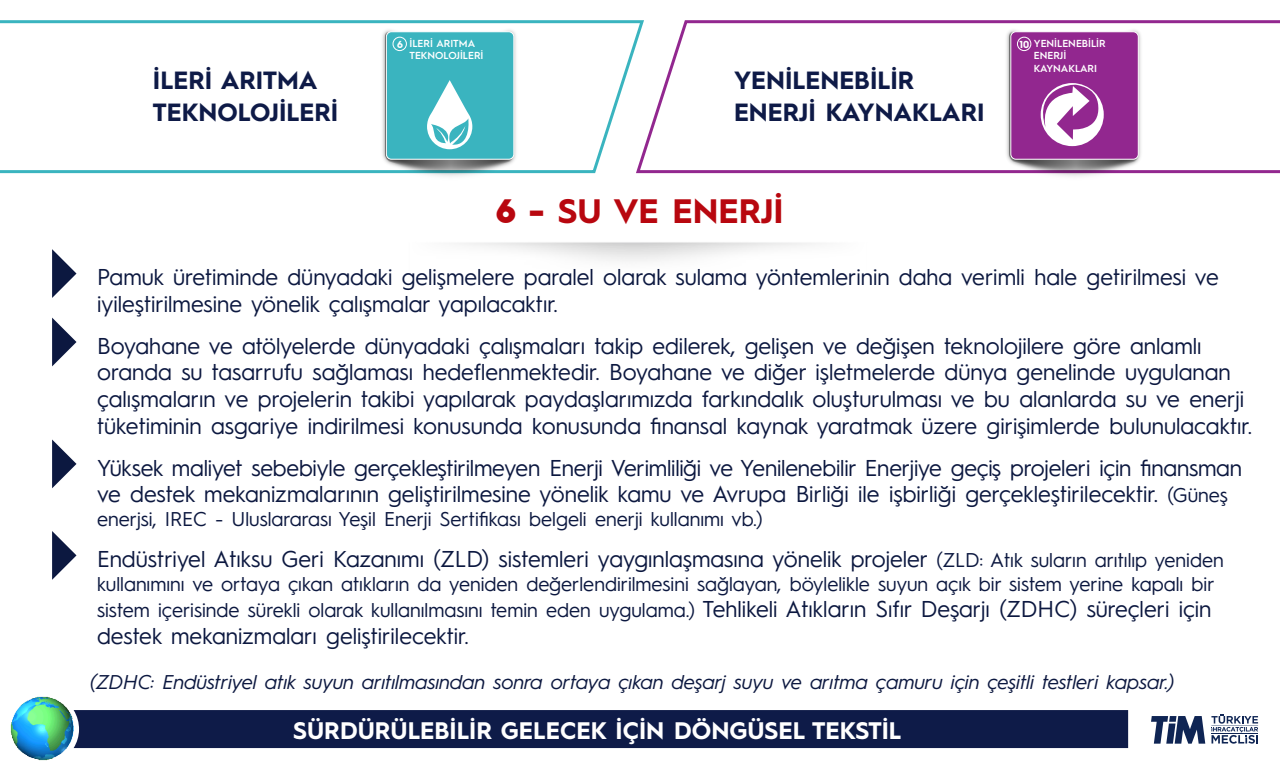
<style>
.page{position:relative;width:1280px;height:768px;background:#fff}
.page>*{position:absolute;margin:0;border:0;box-sizing:border-box;transform-origin:0 0}
.t1{font:700 34px "Hurme Geometric Sans 1";color:#b8070f}
.t2{font:700 25px/32px "Hurme Geometric Sans 1";color:#0e1a47}
.t3{font:700 24px "Hurme Geometric Sans 1";color:#fff}
.t4{font:23px/26.7px "Hurme Geometric Sans 1";color:#0c1840}
.t5{font:20px/25.5px "Hurme Geometric Sans 1";color:#0c1840}
.t6{font:italic 20px "Hurme Geometric Sans 1";color:#0c1840}
.t7{font:600 10.2px/12.2px "Hurme Geometric Sans 1";color:#fff}
.t8{font:700 10.2px "Hurme Geometric Sans 1";color:#fff}
.s1{font-weight:900}
.s2{font-size:20px}
.s3{font-size:23px}
</style>
<div class="page">
<div style="left:86px;top:710px;width:1042px;height:38px;background:#0e1b48"></div>
<img style="left:10px;top:696px;width:76px;height:65px">
<svg style="left:52px;top:249px;width:24px;height:49px"></svg>
<svg style="left:52px;top:318px;width:24px;height:48px"></svg>
<svg style="left:52px;top:440px;width:24px;height:48px"></svg>
<svg style="left:52px;top:531px;width:24px;height:49px"></svg>
<svg style="left:0;top:20px;width:634px;height:154px"></svg>
<svg style="left:634px;top:20px;width:646px;height:154px"></svg>
<img style="left:345px;top:20px;width:209px;height:157px">
<div style="left:386px;top:32px;width:128px;height:127px;background:#3ab4bf;border-radius:5px"></div>
<div style="left:386px;top:31px;width:128px;height:129px;border:1px solid #fff;border-radius:5px"></div>
<div style="left:393px;top:37px;width:14px;height:14px;border:1px solid #fff;border-radius:50%"></div>
<svg style="left:427px;top:80px;width:45px;height:69px"></svg>
<img style="left:970px;top:20px;width:208px;height:157px">
<div style="left:1011px;top:32px;width:127px;height:127px;background:#92278f;border-radius:5px"></div>
<div style="left:1010px;top:31px;width:129px;height:129px;border:1px solid #fff;border-radius:5px"></div>
<div style="left:1017px;top:37px;width:14px;height:14px;border:1px solid #fff;border-radius:50%"></div>
<svg style="left:1040px;top:83px;width:64px;height:63px"></svg>
<svg style="left:1151px;top:716px;width:54px;height:28px"></svg>
<svg style="left:1211px;top:714px;width:47px;height:30px"></svg>
<p class="t8" style="left:397px;top:37px;width:7px">6</p>
<p class="t7" style="left:1034px;top:37px;width:73px">YENİLENEBİLİR<br>ENERJİ<br>KAYNAKLARI</p>
<p class="t7" style="left:409px;top:37px;width:76px">İLERİ ARITMA<br>TEKNOLOJİLERİ</p>
<p class="t8" style="left:1019px;top:37px;width:11px">10</p>
<p class="t2" style="left:153px;top:63px;width:187px">İLERİ ARITMA<br>TEKNOLOJİLERİ</p>
<p class="t2" style="left:734px;top:63px;width:252px">YENİLENEBİLİR<br>ENERJİ KAYNAKLARI</p>
<h1 class="t1" style="left:496px;top:187px;width:289px"><span class="s1">6 -</span> SU VE ENERJİ</h1>
<p class="t4" style="left:97px;top:262px;width:1123px">Pamuk üretiminde dünyadaki gelişmelere paralel olarak sulama yöntemlerinin daha verimli hale getirilmesi ve iyileştirilmesine yönelik çalışmalar yapılacaktır.</p>
<p class="t4" style="left:97px;top:331px;width:1156px">Boyahane ve atölyelerde dünyadaki çalışmaları takip edilerek, gelişen ve değişen teknolojilere göre anlamlı oranda su tasarrufu sağlaması hedeflenmektedir. Boyahane ve diğer işletmelerde dünya genelinde uygulanan çalışmaların ve projelerin takibi yapılarak paydaşlarımızda farkındalık oluşturulması ve bu alanlarda su ve enerji tüketiminin asgariye indirilmesi konusunda konusunda finansal kaynak yaratmak üzere girişimlerde bulunulacaktır.</p>
<p class="t4" style="left:97px;top:453px;width:1146px">Yüksek maliyet sebebiyle gerçekleştirilmeyen Enerji Verimliliği ve Yenilenebilir Enerjiye geçiş projeleri için finansman ve destek mekanizmalarının geliştirilmesine yönelik kamu ve Avrupa Birliği ile işbirliği gerçekleştirilecektir. <span class="s2">(Güneş</span></p>
<p class="t5" style="left:97px;top:505px;width:667px">enerjsi, IREC - Uluslararası Yeşil Enerji Sertifikası belgeli enerji kullanımı vb.)</p>
<p class="t4" style="left:97px;top:544px;width:1128px">Endüstriyel Atıksu Geri Kazanımı (ZLD) sistemleri yaygınlaşmasına yönelik projeler <span class="s2">(ZLD: Atık suların arıtılıp yeniden</span></p>
<p class="t5" style="left:97px;top:570px;width:1119px">kullanımını ve ortaya çıkan atıkların da yeniden değerlendirilmesini sağlayan, böylelikle suyun açık bir sistem yerine kapalı bir sistem içerisinde sürekli olarak kullanılmasını temin eden uygulama.) <span class="s3">Tehlikeli Atıkların Sıfır Deşarjı (ZDHC) süreçleri için</span></p>
<p class="t4" style="left:97px;top:621px;width:373px">destek mekanizmaları geliştirilecektir.</p>
<p class="t6" style="left:91px;top:668px;width:1085px">(ZDHC: Endüstriyel atık suyun arıtılmasından sonra ortaya çıkan deşarj suyu ve arıtma çamuru için çeşitli testleri kapsar.)</p>
<p class="t3" style="left:293px;top:713px;width:610px">SÜRDÜRÜLEBİLİR GELECEK İÇİN DÖNGÜSEL TEKSTİL</p>
</div>
